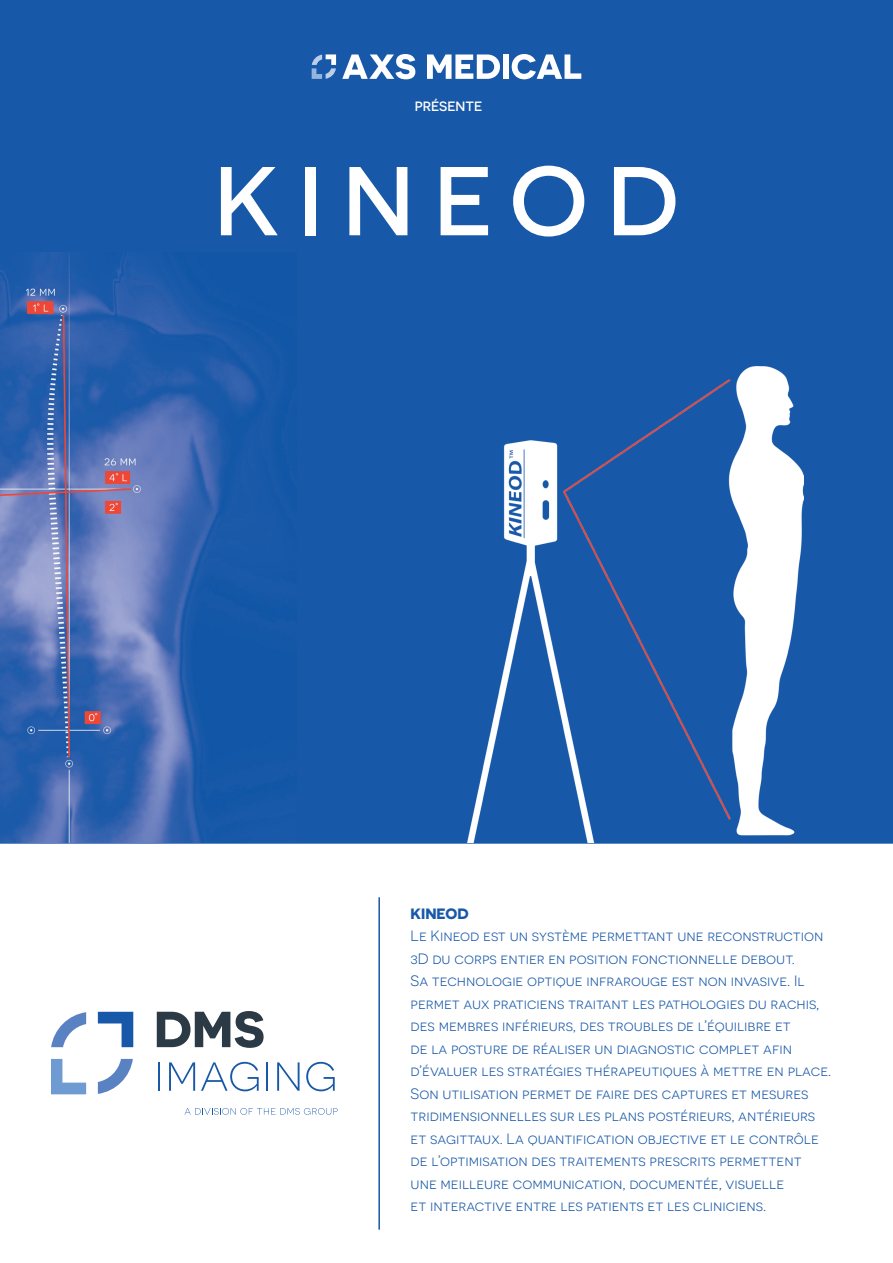
<style>
.page{position:relative;width:893px;height:1263px;background:#fff}
.page>*{position:absolute;margin:0;border:0;box-sizing:border-box;transform-origin:0 0}
.t1{font:500 97.5px "Novecentosanswide";letter-spacing:.2em;color:#fff}
.t2{font:15px/22.5px "Novecentosanswide";color:#1858a8}
.t3{font:700 15px "Novecentosanswide";color:#1858a8}
.t4{font:500 13.5px "Novecentosanswide";color:#fff}
</style>
<div class="page">
<div style="left:0;top:0;width:893px;height:844px;background:#1858a8"></div>
<svg style="left:157px;top:1011px;width:107px;height:37px"></svg>
<hr style="left:158px;top:1062px;width:2px;height:29px;background:#1858a8">
<svg style="left:169px;top:1062px;width:26px;height:29px"></svg>
<svg style="left:201px;top:1062px;width:58px;height:29px"></svg>
<hr style="left:266px;top:1062px;width:2px;height:29px;background:#1858a8">
<svg style="left:277px;top:1062px;width:23px;height:29px"></svg>
<svg style="left:306px;top:1062px;width:29px;height:29px"></svg>
<svg style="left:185px;top:1108px;width:153px;height:7px"></svg>
<svg style="left:98px;top:1012px;width:35px;height:35px"></svg>
<svg style="left:51px;top:1012px;width:35px;height:35px"></svg>
<svg style="left:51px;top:1059px;width:35px;height:35px"></svg>
<svg style="left:98px;top:1059px;width:35px;height:35px"></svg>
<hr style="left:378px;top:897px;width:2px;height:333px;background:#1858a8">
<img style="left:468px;top:366px;width:336px;height:477px">
<img style="left:0;top:252px;width:297px;height:591px">
<svg style="left:342px;top:54px;width:73px;height:25px"></svg>
<svg style="left:427px;top:54px;width:73px;height:25px"></svg>
<div style="left:503px;top:54px;width:6px;height:25px;background:#fff"></div>
<svg style="left:512px;top:54px;width:69px;height:25px"></svg>
<svg style="left:312px;top:54px;width:24px;height:25px"></svg>
<p class="t4" style="left:415px;top:98px;width:69px">PRÉSENTE</p>
<h1 class="t1" style="left:214px;top:143px;width:466px">KINEOD</h1>
<p class="t3" style="left:411px;top:904px;width:60px">KINEOD</p>
<p class="t2" style="left:411px;top:925px;width:422px">Le Kineod est un système permettant une reconstruction 3D du corps entier en position fonctionnelle debout.<br>Sa technologie optique infrarouge est non invasive. Il permet aux praticiens traitant les pathologies du rachis, des membres inférieurs, des troubles de l’équilibre et<br>de la posture de réaliser un diagnostic complet afin d’évaluer les stratégies thérapeutiques à mettre en place.<br>Son utilisation permet de faire des captures et mesures tridimensionnelles sur les plans postérieurs, antérieurs et sagittaux. La quantification objective et le contrôle de l’optimisation des traitements prescrits permettent une meilleure communication, documentée, visuelle<br>et interactive entre les patients et les cliniciens.</p>
</div>
